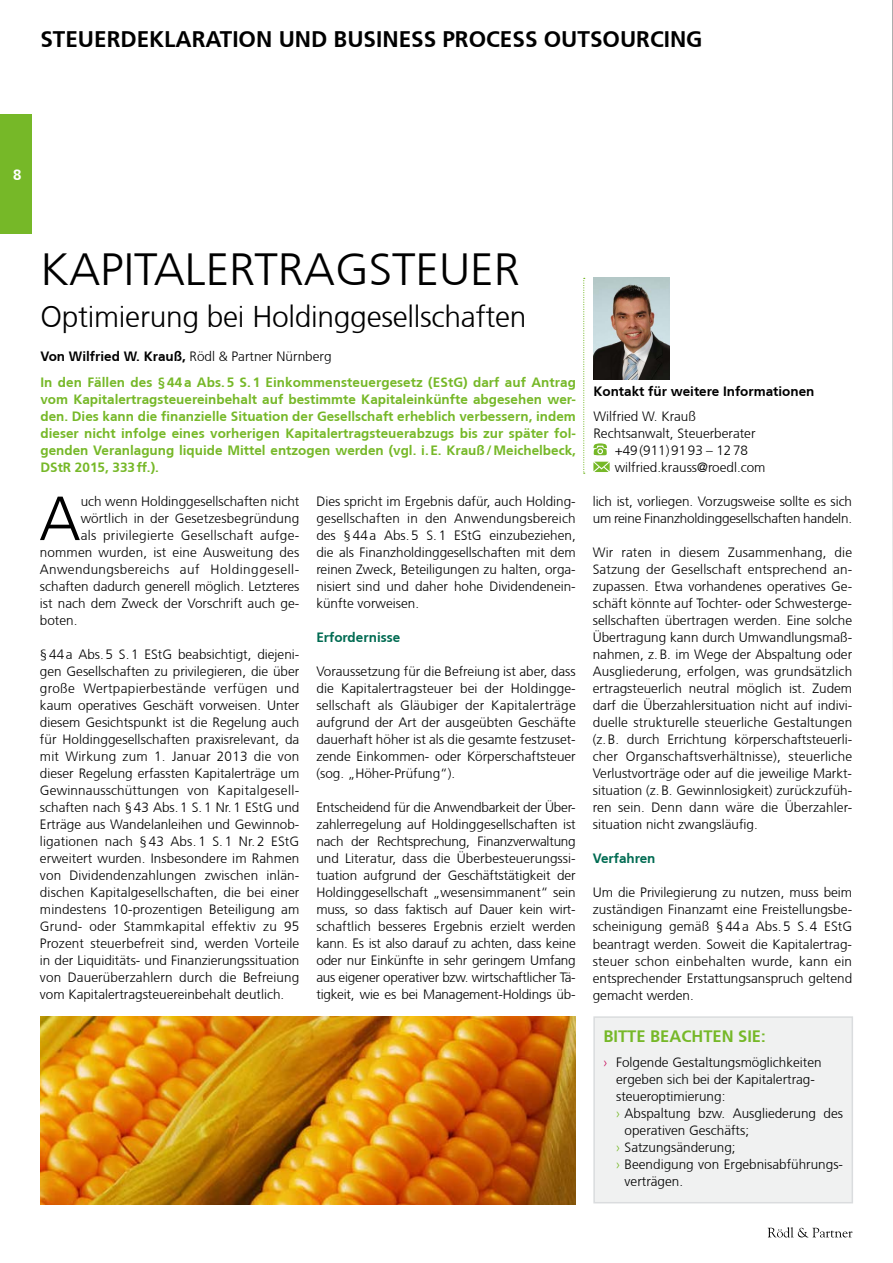
<style>
.page{position:relative;width:893px;height:1263px;background:#fff}
.page>*{position:absolute;margin:0;border:0;box-sizing:border-box;transform-origin:0 0}
.t1{font:300 62.25px "Frutiger CE";color:#000}
.t2{font:300 45px "Frutiger CE";color:#000;scale:1.04 1}
.t3{font:300 30px "Frutiger CE";letter-spacing:-.01em;color:#000}
.t4{font:700 22.5px "Frutiger CE";color:#000}
.t5{font:700 16.5px "Frutiger CE";color:#76b828}
.t6{font:700 15px "Frutiger CE";color:#fff}
.t7{font:300 13.5px/17px "Frutiger CE";color:#000;text-align:justify}
.t8{font:700 13.5px/17px "Frutiger CE";letter-spacing:.005em;color:#76b828}
.t9{font:300 13.5px "Frutiger CE";letter-spacing:.025em;color:#000}
.t10{font:700 13.5px "Frutiger CE";color:#000}
.t11{font:700 13.5px "Frutiger CE";color:#006b52}
.s1{color:#000}
.s2{font-weight:300;color:#000}
.s3{color:#c7105c}
.s4{color:#76b828}
</style>
<div class="page">
<div style="left:0;top:115px;width:32px;height:119px;background:#76b828"></div>
<svg style="left:768px;top:1227px;width:84px;height:10px"></svg>
<svg style="left:593px;top:443px;width:14px;height:12px"></svg>
<svg style="left:593px;top:462px;width:17px;height:10px"></svg>
<img style="left:593px;top:277px;width:77px;height:102px">
<svg style="left:583px;top:278px;width:2px;height:196px"></svg>
<img style="left:40px;top:1016px;width:536px;height:188px">
<svg style="left:892px;top:0;width:1px;height:657px"></svg>
<div style="left:594px;top:1017px;width:258px;height:186px;background:#f0f1f1"></div>
<div style="left:593px;top:1016px;width:260px;height:187px;border:2px solid #dadcde"></div>
<h3 class="t4" style="left:40px;top:25px;width:664px">STEUERDEKLARATION UND BUSINESS PROCESS OUTSOURCING</h3>
<p class="t6" style="left:13px;top:166px;width:10px">8</p>
<h2 class="t2" style="left:40px;top:243px;width:462px">KAPITALERTRAGSTEUER</h2>
<h3 class="t3" style="left:40px;top:299px;width:487px">Optimierung bei Holdinggesellschaften</h3>
<p class="t8" style="left:40px;top:344px;width:537px;line-height:25.5px"><span class="s1">Von Wilfried W. Krauß,</span> <span class="s2">Rödl &amp; Partner Nürnberg<br></span>In den Fällen des §44a Abs.5 S.1 Einkommensteuergesetz (EStG) darf auf Antrag</p>
<p class="t8" style="left:40px;top:391px;width:537px;text-align:justify">vom Kapitalertragsteuereinbehalt auf bestimmte Kapitaleinkünfte abgesehen wer&shy;den. Dies kann die finanzielle Situation der Gesellschaft erheblich verbessern, indem dieser nicht infolge eines vorherigen Kapitalertragsteuerabzugs bis zur später fol&shy;genden Veranlagung liquide Mittel entzogen werden (vgl. i.E. Krauß/Meichelbeck, DStR 2015, 333ff.).</p>
<h1 class="t1" style="left:39px;top:482px;width:43px">A</h1>
<p class="t7" style="left:81px;top:493px;width:220px">uch wenn Holdinggesellschaften nicht</p>
<p class="t7" style="left:81px;top:510px;width:220px">wörtlich in der Gesetzesbegründung</p>
<p class="t9" style="left:81px;top:527px;width:220px">als privilegierte Gesellschaft aufge-</p>
<p class="t7" style="left:40px;top:544px;width:261px">nommen wurden, ist eine Ausweitung des</p>
<p class="t9" style="left:40px;top:561px;width:261px">Anwendungsbereichs auf Holdinggesell-</p>
<p class="t7" style="left:40px;top:578px;width:261px">schaften dadurch generell möglich. Letzteres</p>
<p class="t7" style="left:40px;top:595px;width:261px">ist nach dem Zweck der Vorschrift auch ge-</p>
<p class="t7" style="left:40px;top:612px;width:39px">boten.</p>
<p class="t7" style="left:40px;top:646px;width:261px">§44a Abs.5 S.1 EStG beabsichtigt, diejeni&shy;gen Gesellschaften zu privilegieren, die über große Wertpapierbestände verfügen und kaum operatives Geschäft vorweisen. Unter diesem Gesichtspunkt ist die Regelung auch für Holdinggesellschaften praxisrelevant, da mit Wirkung zum 1. Januar 2013 die von dieser Regelung erfassten Kapitalerträge um Gewinnausschüttungen von Kapitalgesell&shy;schaften nach §43 Abs.1 S.1 Nr.1 EStG und Erträge aus Wandelanleihen und Gewinnob&shy;ligationen nach § 43 Abs. 1 S. 1 Nr. 2 EStG erweitert wurden. Insbesondere im Rahmen von Dividendenzahlungen zwischen inlän&shy;dischen Kapitalgesellschaften, die bei einer mindestens 10-prozentigen Beteiligung am Grund- oder Stammkapital effektiv zu 95<br>Prozent steuerbefreit sind, werden Vorteile in der Liquiditäts- und Finanzierungssituation von Dauerüberzahlern durch die Befreiung vom Kapitalertragsteuereinbehalt deutlich.</p>
<p class="t7" style="left:316px;top:493px;width:261px">Dies spricht im Ergebnis dafür, auch Holding&shy;gesellschaften in den Anwendungsbereich des §44a Abs.5 S.1 EStG einzubeziehen, die als Finanzholdinggesellschaften mit dem reinen Zweck, Beteiligungen zu halten, orga&shy;nisiert sind und daher hohe Dividendenein&shy;künfte vorweisen.</p>
<p class="t11" style="left:316px;top:629px;width:86px">Erfordernisse</p>
<p class="t7" style="left:316px;top:663px;width:261px">Voraussetzung für die Befreiung ist aber, dass die Kapitalertragsteuer bei der Holdingge&shy;sellschaft als Gläubiger der Kapitalerträge aufgrund der Art der ausgeübten Geschäfte dauerhaft höher ist als die gesamte festzuset&shy;zende Einkommen- oder Körperschaftsteuer (sog. „Höher-Prüfung“).</p>
<p class="t7" style="left:316px;top:799px;width:261px">Entscheidend für die Anwendbarkeit der Über&shy;zahlerregelung auf Holdinggesellschaften ist nach der Rechtsprechung, Finanzverwaltung und Literatur, dass die Überbesteuerungssi&shy;tuation aufgrund der Geschäftstätigkeit der Holdinggesellschaft „wesensimmanent“ sein muss, so dass faktisch auf Dauer kein wirt&shy;schaftlich besseres Ergebnis erzielt werden kann. Es ist also darauf zu achten, dass keine oder nur Einkünfte in sehr geringem Umfang aus eigener operativer bzw. wirtschaftlicher Tä&shy;tigkeit, wie es bei Management-Holdings üb-</p>
<p class="t10" style="left:593px;top:383px;width:223px">Kontakt für weitere Informationen</p>
<p class="t7" style="left:593px;top:408px;width:104px">Wilfried W. Krauß</p>
<p class="t7" style="left:593px;top:425px;width:164px">Rechtsanwalt, Steuerberater</p>
<p class="t7" style="left:615px;top:442px;width:135px">+49(911)9193 – 1278</p>
<p class="t7" style="left:615px;top:459px;width:152px">wilfried.krauss@roedl.com</p>
<p class="t7" style="left:593px;top:493px;width:261px">lich ist, vorliegen. Vorzugsweise sollte es sich um reine Finanzholdinggesellschaften handeln.</p>
<p class="t7" style="left:593px;top:544px;width:261px">Wir raten in diesem Zusammenhang, die Satzung der Gesellschaft entsprechend an&shy;zupassen. Etwa vorhandenes operatives Ge&shy;schäft könnte auf Tochter- oder Schwesterge&shy;sellschaften übertragen werden. Eine solche Übertragung kann durch Umwandlungsmaß&shy;nahmen, z.B. im Wege der Abspaltung oder Ausgliederung, erfolgen, was grundsätzlich ertragsteuerlich neutral möglich ist. Zudem darf die Überzahlersituation nicht auf indivi&shy;duelle strukturelle steuerliche Gestaltungen (z.B. durch Errichtung körperschaftsteuerli&shy;cher Organschaftsverhältnisse), steuerliche Verlustvorträge oder auf die jeweilige Markt&shy;situation (z.B. Gewinnlosigkeit) zurückzufüh&shy;ren sein. Denn dann wäre die Überzahler&shy;situation nicht zwangsläufig.</p>
<p class="t11" style="left:593px;top:851px;width:64px">Verfahren</p>
<p class="t7" style="left:593px;top:884px;width:261px">Um die Privilegierung zu nutzen, muss beim zuständigen Finanzamt eine Freistellungsbe&shy;scheinigung gemäß §44a Abs.5 S.4 EStG beantragt werden. Soweit die Kapitalertrag&shy;steuer schon einbehalten wurde, kann ein entsprechender Erstattungsanspruch geltend gemacht werden.</p>
<p class="t5" style="left:603px;top:1026px;width:164px">BITTE BEACHTEN SIE:</p>
<p class="t7" style="left:603px;top:1054px;width:220px"><span class="s3">›</span> Folgende Gestaltungsmöglichkeiten</p>
<p class="t7" style="left:616px;top:1071px;width:200px">ergeben sich bei der Kapitalertrag-</p>
<p class="t7" style="left:616px;top:1088px;width:111px">steueroptimierung:</p>
<p class="t7" style="left:616px;top:1105px;width:228px"><span class="s4">›</span> Abspaltung bzw. Ausgliederung des</p>
<p class="t7" style="left:625px;top:1122px;width:126px">operativen Geschäfts;</p>
<p class="t7" style="left:616px;top:1139px;width:121px"><span class="s4">›</span> Satzungsänderung;</p>
<p class="t7" style="left:616px;top:1156px;width:228px"><span class="s4">›</span> Beendigung von Ergebnisabführungs-</p>
<p class="t7" style="left:625px;top:1173px;width:60px">verträgen.</p>
</div>
